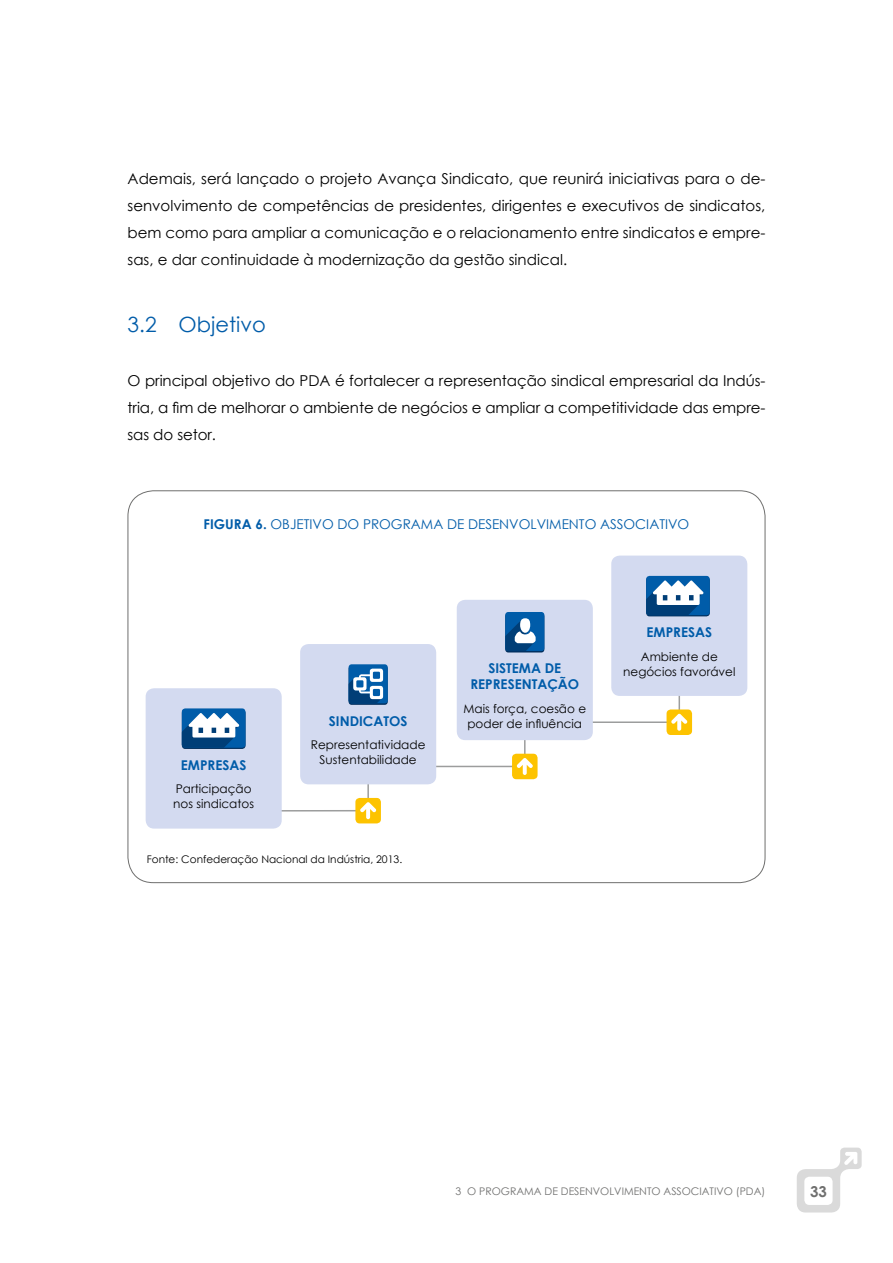
<style>
.page{position:relative;width:893px;height:1263px;background:#fff}
.page>*{position:absolute;margin:0;border:0;box-sizing:border-box;transform-origin:0 0}
.t1{font:21px "Century Gothic";color:#005ca9}
.t2{font:15px/27px "Century Gothic";color:#000;text-align:justify}
.t3{font:700 15px "Century Gothic";color:#6f6f6e}
.t4{font:700 13.5px "Century Gothic";color:#005ca9}
.t5{font:13.5px "Century Gothic";color:#005ca9}
.t6{font:12px/15px "Century Gothic";color:#000}
.t7{font:10.5px "Century Gothic";color:#6f6f6e}
.t8{font:10.5px "Century Gothic";color:#000}
.s1{font-weight:700}
</style>
<div class="page">
<svg style="left:797px;top:1147px;width:65px;height:65px"></svg>
<hr style="left:152px;top:810px;width:216px;height:2px;background:#9c9d9d">
<hr style="left:367px;top:649px;width:2px;height:162px;background:#9c9d9d">
<hr style="left:464px;top:721px;width:215px;height:2px;background:#9c9d9d">
<hr style="left:679px;top:560px;width:1px;height:163px;background:#9c9d9d">
<hr style="left:308px;top:766px;width:215px;height:1px;background:#9c9d9d">
<hr style="left:524px;top:605px;width:2px;height:162px;background:#9c9d9d">
<div style="left:146px;top:688px;width:136px;height:140px;background:#d3daf0;border-radius:9px"></div>
<div style="left:182px;top:710px;width:63px;height:39px;background:#003e78;border-radius:3px"></div>
<div style="left:182px;top:708px;width:63px;height:40px;background:#005ca9;border-radius:3px"></div>
<svg style="left:182px;top:713px;width:57px;height:35px"></svg>
<div style="left:611px;top:556px;width:136px;height:140px;background:#d3daf0;border-radius:9px"></div>
<div style="left:646px;top:577px;width:64px;height:39px;background:#004583;border-radius:3px"></div>
<div style="left:646px;top:576px;width:64px;height:39px;background:#005ca9;border-radius:3px"></div>
<svg style="left:646px;top:580px;width:57px;height:35px"></svg>
<div style="left:457px;top:600px;width:136px;height:140px;background:#d3daf0;border-radius:9px"></div>
<div style="left:505px;top:613px;width:39px;height:39px;background:#003163;border-radius:3px"></div>
<div style="left:505px;top:612px;width:39px;height:39px;background:#005ca9;border-radius:3px"></div>
<svg style="left:505px;top:619px;width:31px;height:32px"></svg>
<div style="left:520px;top:618px;width:10px;height:15px;background:#fff;border-radius:50%"></div>
<div style="left:300px;top:644px;width:136px;height:140px;background:#d3daf0;border-radius:9px"></div>
<div style="left:349px;top:666px;width:39px;height:39px;background:#003f79;border-radius:3px"></div>
<div style="left:349px;top:664px;width:39px;height:39px;background:#005ca9;border-radius:3px"></div>
<svg style="left:349px;top:669px;width:34px;height:34px"></svg>
<div style="left:355px;top:798px;width:26px;height:25px;background:#fdc300;border-radius:4px"></div>
<svg style="left:360px;top:802px;width:16px;height:17px"></svg>
<div style="left:512px;top:754px;width:26px;height:25px;background:#fdc300;border-radius:4px"></div>
<svg style="left:517px;top:758px;width:16px;height:17px"></svg>
<div style="left:666px;top:709px;width:26px;height:26px;background:#fdc300;border-radius:4px"></div>
<svg style="left:671px;top:713px;width:16px;height:18px"></svg>
<p class="t2" style="left:128px;top:164px;width:639px">Ademais, será lançado o projeto Avança Sindicato, que reunirá iniciativas para o de&shy;senvolvimento de competências de presidentes, dirigentes e executivos de sindicatos, bem como para ampliar a comunicação e o relacionamento entre sindicatos e empre&shy;sas, e dar continuidade à modernização da gestão sindical.</p>
<h1 class="t1" style="left:128px;top:310px;width:140px">3.2 Objetivo</h1>
<p class="t2" style="left:128px;top:367px;width:639px">O principal objetivo do PDA é fortalecer a representação sindical empresarial da Indús&shy;tria, a fim de melhorar o ambiente de negócios e ampliar a competitividade das empre&shy;sas do setor.</p>
<p class="t4" style="left:204px;top:513px;width:16px">FIGURA</p>
<p class="t5" style="left:255px;top:514px;width:35px"><span class="s1">6.</span> Objetivo</p>
<p class="t5" style="left:337px;top:514px;width:45px">do Programa</p>
<p class="t5" style="left:447px;top:514px;width:41px">de Desenvolvimento</p>
<p class="t5" style="left:600px;top:514px;width:19px">Associativo</p>
<p class="t4" style="left:181px;top:755px;width:17px">EMPRESAS</p>
<p class="t6" style="left:173px;top:781px;width:82px">Participação nos sindicatos</p>
<p class="t4" style="left:646px;top:622px;width:17px">EMPRESAS</p>
<p class="t6" style="left:641px;top:649px;width:79px">Ambiente de</p>
<p class="t4" style="left:488px;top:658px;width:9px">SISTEMA</p>
<p class="t4" style="left:545px;top:658px;width:9px">DE</p>
<p class="t6" style="left:623px;top:664px;width:114px">negócios favorável</p>
<p class="t4" style="left:470px;top:674px;width:10px">REPRESENTAÇÃO</p>
<p class="t6" style="left:463px;top:701px;width:124px">Mais força, coesão e</p>
<p class="t4" style="left:329px;top:710px;width:9px">SINDICATOS</p>
<p class="t6" style="left:467px;top:716px;width:116px">poder de influência</p>
<p class="t6" style="left:311px;top:737px;width:116px;text-align:center">Representatividade<br>Sustentabilidade</p>
<p class="t8" style="left:147px;top:852px;width:257px">Fonte: Confederação Nacional da Indústria, 2013.</p>
<p class="t7" style="left:455px;top:1184px;width:311px">3 O PROGRAMA DE DESENVOLVIMENTO ASSOCIATIVO (PDA)</p>
<p class="t3" style="left:810px;top:1180px;width:18px">33</p>
</div>
